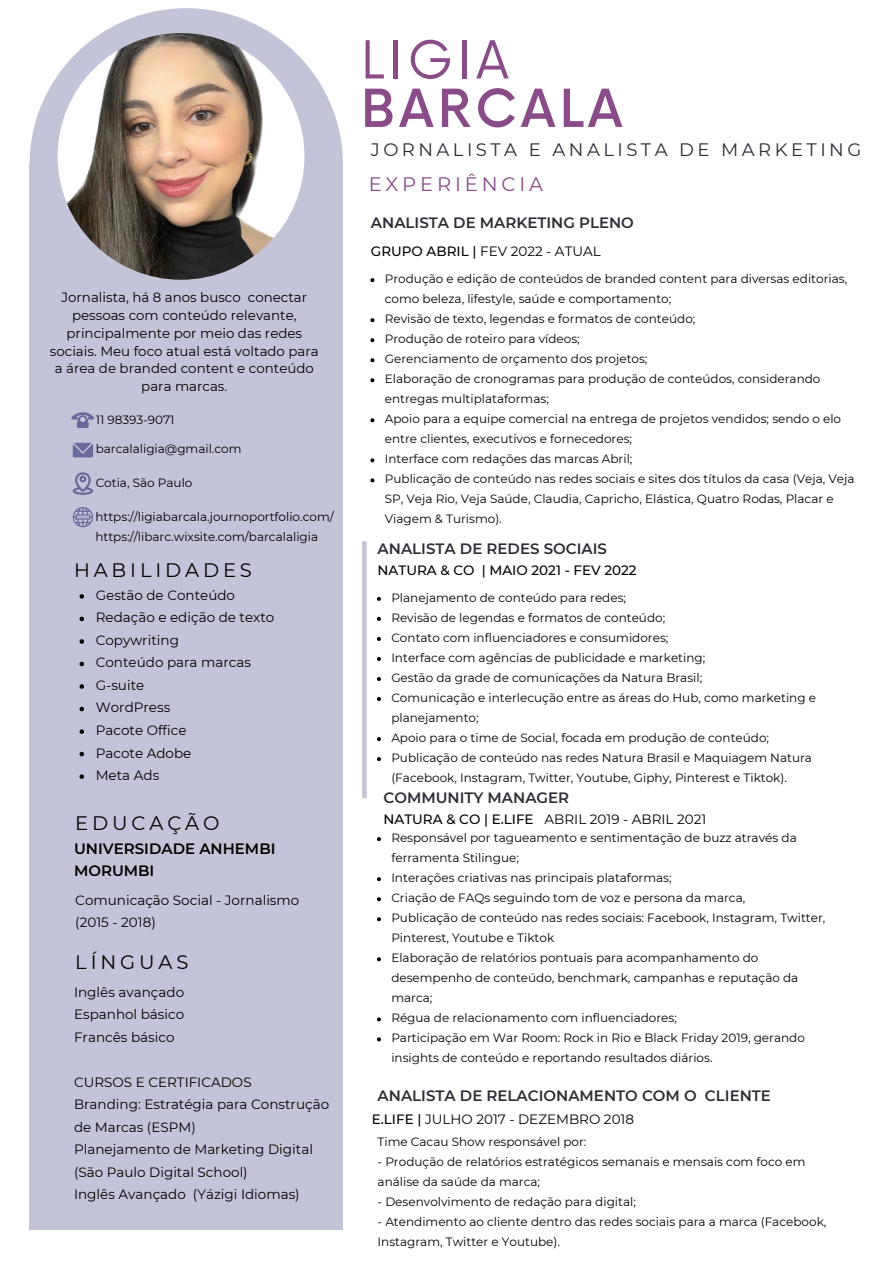
<style>
.page{position:relative;width:894px;height:1264px;background:#fff}
.page>*{position:absolute;margin:0;border:0;box-sizing:border-box;transform-origin:0 0}
.t1{font:500 51px "Now";letter-spacing:.09em;color:#894c88}
.t2{font:51px "Now";letter-spacing:.09em;color:#894c88}
.t3{font:19.5px "Montserrat";letter-spacing:.2em;color:#000}
.t4{font:19.5px "Montserrat";letter-spacing:.2em;color:#894c88}
.t5{font:18px "Montserrat";letter-spacing:.19em;color:#2f2b36}
.t6{font:600 15px "Montserrat";color:#2f2b36}
.t7{font:600 15px/21.5px "Montserrat";color:#000}
.t8{font:13.5px/22.5px "Montserrat";color:#000}
.t9{font:500 13.5px "Montserrat";color:#000}
.t10{font:13.35px/17.9px "Montserrat";color:#000;text-align:center}
.t11{font:12px/20px "Montserrat";color:#000}
.s1{font-weight:500}
</style>
<div class="page">
<div style="left:30px;top:8px;width:313px;height:313px;background:#c4c4d8;border-radius:50%"></div>
<div style="left:30px;top:165px;width:313px;height:1064px;background:#c4c4d8"></div>
<svg style="left:73px;top:443px;width:20px;height:14px"></svg>
<svg style="left:71px;top:412px;width:23px;height:16px"></svg>
<svg style="left:73px;top:472px;width:20px;height:23px"></svg>
<svg style="left:73px;top:507px;width:20px;height:20px"></svg>
<img style="left:58px;top:33px;width:246px;height:247px;border-radius:50%">
<svg style="left:79px;top:594px;width:5px;height:4px"></svg>
<svg style="left:79px;top:616px;width:5px;height:5px"></svg>
<svg style="left:79px;top:639px;width:5px;height:4px"></svg>
<svg style="left:79px;top:661px;width:5px;height:5px"></svg>
<svg style="left:79px;top:684px;width:5px;height:4px"></svg>
<svg style="left:79px;top:706px;width:5px;height:5px"></svg>
<svg style="left:79px;top:729px;width:5px;height:4px"></svg>
<svg style="left:79px;top:752px;width:5px;height:4px"></svg>
<svg style="left:79px;top:774px;width:5px;height:5px"></svg>
<svg style="left:370px;top:278px;width:4px;height:4px"></svg>
<svg style="left:370px;top:318px;width:4px;height:4px"></svg>
<svg style="left:370px;top:338px;width:4px;height:4px"></svg>
<svg style="left:370px;top:358px;width:4px;height:4px"></svg>
<svg style="left:370px;top:378px;width:4px;height:4px"></svg>
<svg style="left:370px;top:418px;width:4px;height:4px"></svg>
<svg style="left:370px;top:458px;width:4px;height:4px"></svg>
<svg style="left:370px;top:478px;width:4px;height:4px"></svg>
<svg style="left:377px;top:597px;width:4px;height:4px"></svg>
<svg style="left:377px;top:617px;width:4px;height:4px"></svg>
<svg style="left:377px;top:637px;width:4px;height:4px"></svg>
<svg style="left:377px;top:657px;width:4px;height:4px"></svg>
<svg style="left:377px;top:677px;width:4px;height:4px"></svg>
<svg style="left:377px;top:697px;width:4px;height:4px"></svg>
<svg style="left:377px;top:737px;width:4px;height:4px"></svg>
<svg style="left:377px;top:757px;width:4px;height:4px"></svg>
<svg style="left:377px;top:837px;width:4px;height:4px"></svg>
<svg style="left:377px;top:877px;width:4px;height:4px"></svg>
<svg style="left:377px;top:897px;width:4px;height:4px"></svg>
<svg style="left:377px;top:917px;width:4px;height:4px"></svg>
<svg style="left:377px;top:957px;width:4px;height:4px"></svg>
<svg style="left:377px;top:1017px;width:4px;height:4px"></svg>
<svg style="left:377px;top:1037px;width:4px;height:4px"></svg>
<hr style="left:362px;top:541px;width:4px;height:257px;background:#c4c4d8">
<p class="t10" style="left:50px;top:288px;width:270px">Jornalista, há 8 anos busco conectar pessoas com conteúdo relevante, principalmente por meio das redes sociais. Meu foco atual está voltado para a área de branded content e conteúdo para marcas.</p>
<p class="t11" style="left:96px;top:409px;width:80px">11 98393-9071</p>
<p class="t11" style="left:96px;top:439px;width:147px">barcalaligia@gmail.com</p>
<p class="t11" style="left:96px;top:472px;width:98px">Cotia, São Paulo</p>
<p class="t11" style="left:95px;top:507px;width:240px">https://ligiabarcala.journoportfolio.com/</p>
<p class="t11" style="left:95px;top:527px;width:224px">https://libarc.wixsite.com/barcalaligia</p>
<p class="t3" style="left:74px;top:558px;width:179px">HABILIDADES</p>
<p class="t8" style="left:96px;top:583px;width:141px">Gestão de Conteúdo</p>
<p class="t8" style="left:96px;top:606px;width:180px">Redação e edição de texto</p>
<p class="t8" style="left:96px;top:628px;width:85px">Copywriting</p>
<p class="t8" style="left:96px;top:651px;width:157px">Conteúdo para marcas</p>
<p class="t8" style="left:96px;top:673px;width:50px">G-suite</p>
<p class="t8" style="left:96px;top:696px;width:76px">WordPress</p>
<p class="t8" style="left:96px;top:719px;width:92px">Pacote Office</p>
<p class="t8" style="left:96px;top:741px;width:97px">Pacote Adobe</p>
<p class="t8" style="left:96px;top:764px;width:65px">Meta Ads</p>
<p class="t3" style="left:75px;top:811px;width:146px">EDUCAÇÃO</p>
<p class="t7" style="left:74px;top:838px;width:203px">UNIVERSIDADE ANHEMBI<br>MORUMBI</p>
<p class="t8" style="left:75px;top:889px;width:225px">Comunicação Social - Jornalismo</p>
<p class="t8" style="left:75px;top:910px;width:82px">(2015 - 2018)</p>
<p class="t3" style="left:75px;top:949px;width:114px">LÍNGUAS</p>
<p class="t8" style="left:74px;top:980px;width:112px">Inglês avançado</p>
<p class="t8" style="left:74px;top:1003px;width:112px">Espanhol básico</p>
<p class="t8" style="left:74px;top:1025px;width:102px">Francês básico</p>
<p class="t8" style="left:74px;top:1070px;width:179px">CURSOS E CERTIFICADOS</p>
<p class="t8" style="left:74px;top:1093px;width:256px">Branding: Estratégia para Construção de Marcas (ESPM)</p>
<p class="t8" style="left:74px;top:1138px;width:240px">Planejamento de Marketing Digital (São Paulo Digital School)</p>
<p class="t8" style="left:74px;top:1183px;width:227px">Inglês Avançado (Yázigi Idiomas)</p>
<p class="t2" style="left:361px;top:32px;width:149px">LIGIA</p>
<p class="t1" style="left:361px;top:81px;width:262px">BARCALA</p>
<p class="t5" style="left:371px;top:139px;width:491px">JORNALISTA E ANALISTA DE MARKETING</p>
<p class="t4" style="left:368px;top:172px;width:176px">EXPERIÊNCIA</p>
<p class="t6" style="left:371px;top:214px;width:264px">ANALISTA DE MARKETING PLENO</p>
<p class="t8" style="left:371px;top:240px;width:231px"><span class="s1">GRUPO ABRIL |</span> FEV 2022 - ATUAL</p>
<p class="t11" style="left:385px;top:269px;width:464px">Produção e edição de conteúdos de branded content para diversas editorias, como beleza, lifestyle, saúde e comportamento;</p>
<p class="t11" style="left:385px;top:309px;width:312px">Revisão de texto, legendas e formatos de conteúdo;</p>
<p class="t11" style="left:385px;top:329px;width:196px">Produção de roteiro para vídeos;</p>
<p class="t11" style="left:385px;top:349px;width:264px">Gerenciamento de orçamento dos projetos;</p>
<p class="t11" style="left:385px;top:369px;width:437px">Elaboração de cronogramas para produção de conteúdos, considerando entregas multiplataformas;</p>
<p class="t11" style="left:385px;top:409px;width:457px">Apoio para a equipe comercial na entrega de projetos vendidos; sendo o elo entre clientes, executivos e fornecedores;</p>
<p class="t11" style="left:385px;top:449px;width:249px">Interface com redações das marcas Abril;</p>
<p class="t11" style="left:385px;top:469px;width:471px">Publicação de conteúdo nas redes sociais e sites dos títulos da casa (Veja, Veja<br>SP, Veja Rio, Veja Saúde, Claudia, Capricho, Elástica, Quatro Rodas, Placar e<br>Viagem &amp; Turismo).</p>
<p class="t6" style="left:377px;top:540px;width:231px">ANALISTA DE REDES SOCIAIS</p>
<p class="t9" style="left:377px;top:562px;width:260px">NATURA &amp; CO | MAIO 2021 - FEV 2022</p>
<p class="t11" style="left:391px;top:587px;width:236px">Planejamento de conteúdo para redes;</p>
<p class="t11" style="left:391px;top:607px;width:275px">Revisão de legendas e formatos de conteúdo;</p>
<p class="t11" style="left:391px;top:627px;width:278px">Contato com influenciadores e consumidores;</p>
<p class="t11" style="left:391px;top:647px;width:315px">Interface com agências de publicidade e marketing;</p>
<p class="t11" style="left:391px;top:667px;width:312px">Gestão da grade de comunicações da Natura Brasil;</p>
<p class="t11" style="left:391px;top:687px;width:426px">Comunicação e interlecução entre as áreas do Hub, como marketing e planejamento;</p>
<p class="t11" style="left:391px;top:727px;width:379px">Apoio para o time de Social, focada em produção de conteúdo;</p>
<p class="t11" style="left:391px;top:747px;width:422px">Publicação de conteúdo nas redes Natura Brasil e Maquiagem Natura (Facebook, Instagram, Twitter, Youtube, Giphy, Pinterest e Tiktok).</p>
<p class="t6" style="left:383px;top:788px;width:187px">COMMUNITY MANAGER</p>
<p class="t8" style="left:383px;top:807px;width:324px"><span class="s1">NATURA &amp; CO | E.LIFE</span> ABRIL 2019 - ABRIL 2021</p>
<p class="t11" style="left:391px;top:827px;width:407px">Responsável por tagueamento e sentimentação de buzz através da ferramenta Stilingue;</p>
<p class="t11" style="left:391px;top:867px;width:282px">Interações criativas nas principais plataformas;</p>
<p class="t11" style="left:391px;top:887px;width:355px">Criação de FAQs seguindo tom de voz e persona da marca,</p>
<p class="t11" style="left:391px;top:908px;width:435px">Publicação de conteúdo nas redes sociais: Facebook, Instagram, Twitter,<br>Pinterest, Youtube e Tiktok</p>
<p class="t11" style="left:391px;top:948px;width:408px">Elaboração de relatórios pontuais para acompanhamento do desempenho de conteúdo, benchmark, campanhas e reputação da marca;</p>
<p class="t11" style="left:391px;top:1008px;width:287px">Régua de relacionamento com influenciadores;</p>
<p class="t11" style="left:391px;top:1028px;width:415px">Participação em War Room: Rock in Rio e Black Friday 2019, gerando insights de conteúdo e reportando resultados diários.</p>
<p class="t6" style="left:377px;top:1086px;width:395px">ANALISTA DE RELACIONAMENTO COM O CLIENTE</p>
<p class="t11" style="left:377px;top:1131px;width:210px">Time Cacau Show responsável por:</p>
<p class="t11" style="left:377px;top:1151px;width:429px">- Produção de relatórios estratégicos semanais e mensais com foco em análise da saúde da marca;</p>
<p class="t11" style="left:377px;top:1191px;width:260px">- Desenvolvimento de redação para digital;</p>
<p class="t11" style="left:377px;top:1211px;width:450px">- Atendimento ao cliente dentro das redes sociais para a marca (Facebook,<br>Instagram, Twitter e Youtube).</p>
<p class="t8" style="left:371px;top:1107px;width:264px"><span class="s1">E.LIFE |</span> JULHO 2017 - DEZEMBRO 2018</p>
</div>
